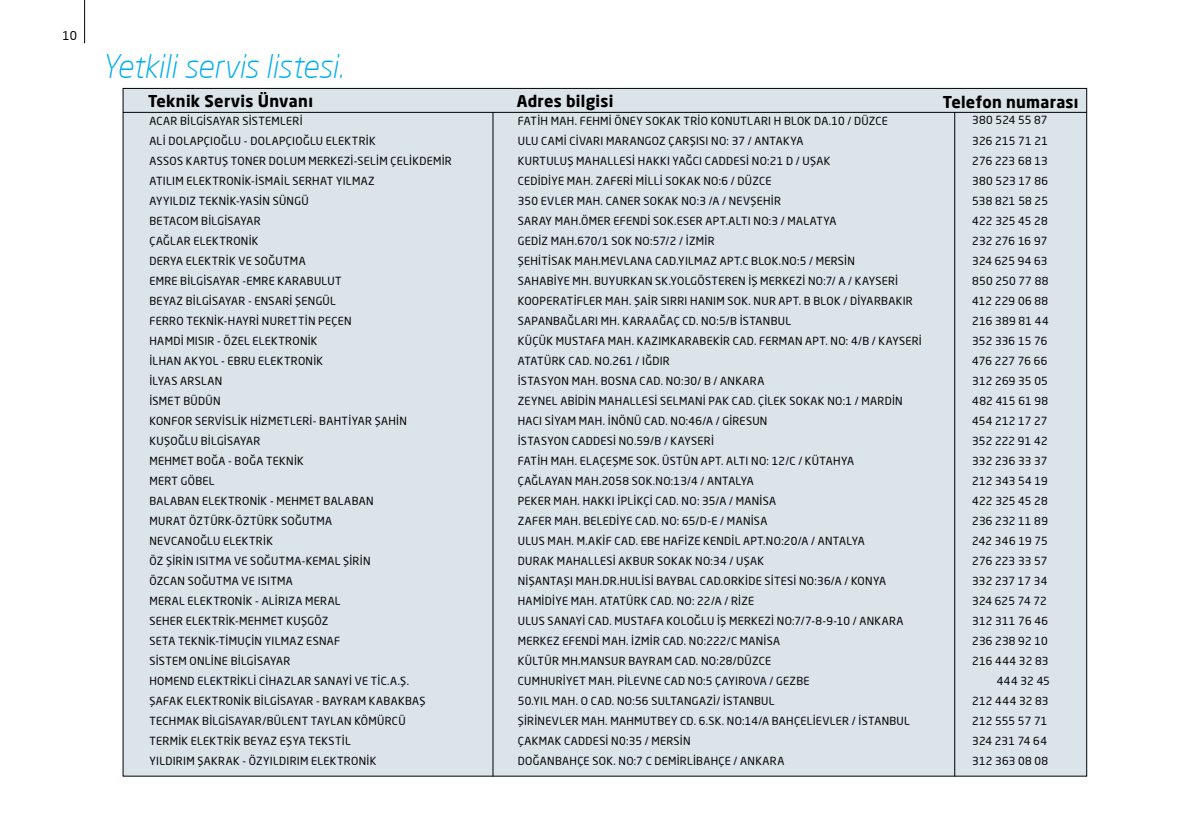
<style>
.page{position:relative;width:1191px;height:840px;background:#fff}
.page>*{position:absolute;margin:0;border:0;box-sizing:border-box;transform-origin:0 0}
.t1{font:italic 300 32px "Neo Sans Pro";letter-spacing:-.015em;color:#00aeef}
.t2{font:700 16px "Neo Sans Pro";letter-spacing:.015em;color:#000}
.t3{font:12px "Neo Sans Pro";color:#000}
.t4{font:11px/20px "Neo Sans Pro";letter-spacing:.03em;color:#000}
.t5{font:11px/20px "Neo Sans Pro";letter-spacing:.01em;color:#000;text-align:right}
</style>
<div class="page">
<hr style="left:84px;top:0;width:1px;height:43px;background:#000">
<div style="left:123px;top:88px;width:963px;height:687px;background:#dbe4e9"></div>
<hr style="left:123px;top:112px;width:964px;height:1px;background:#000">
<hr style="left:492px;top:112px;width:1px;height:664px;background:#000">
<hr style="left:954px;top:112px;width:1px;height:664px;background:#000">
<p class="t3" style="left:63px;top:28px;width:16px">10</p>
<h1 class="t1" style="left:101px;top:47px;width:244px">Yetkili servis listesi.</h1>
<p class="t4" style="left:149px;top:110px;width:304px">ACAR BİLGİSAYAR SİSTEMLERİ<br>ALİ DOLAPÇIOĞLU - DOLAPÇIOĞLU ELEKTRİK<br>ASSOS KARTUŞ TONER DOLUM MERKEZİ-SELİM ÇELİKDEMİR<br>ATILIM ELEKTRONİK-İSMAİL SERHAT YILMAZ<br>AYYILDIZ TEKNİK-YASİN SÜNGÜ<br>BETACOM BİLGİSAYAR<br>ÇAĞLAR ELEKTRONİK<br>DERYA ELEKTRİK VE SOĞUTMA<br>EMRE BİLGİSAYAR -EMRE KARABULUT<br>BEYAZ BİLGİSAYAR - ENSARİ ŞENGÜL<br>FERRO TEKNİK-HAYRİ NURETTİN PEÇEN<br>HAMDİ MISIR - ÖZEL ELEKTRONİK<br>İLHAN AKYOL - EBRU ELEKTRONİK<br>İLYAS ARSLAN<br>İSMET BÜDÜN<br>KONFOR SERVİSLİK HİZMETLERİ- BAHTİYAR ŞAHİN<br>KUŞOĞLU BİLGİSAYAR<br>MEHMET BOĞA - BOĞA TEKNİK<br>MERT GÖBEL<br>BALABAN ELEKTRONİK - MEHMET BALABAN<br>MURAT ÖZTÜRK-ÖZTÜRK SOĞUTMA<br>NEVCANOĞLU ELEKTRİK<br>ÖZ ŞİRİN ISITMA VE SOĞUTMA-KEMAL ŞİRİN<br>ÖZCAN SOĞUTMA VE ISITMA<br>MERAL ELEKTRONİK - ALİRIZA MERAL<br>SEHER ELEKTRİK-MEHMET KUŞGÖZ<br>SETA TEKNİK-TİMUÇİN YILMAZ ESNAF<br>SİSTEM ONLİNE BİLGİSAYAR<br>HOMEND ELEKTRİKLİ CİHAZLAR SANAYİ VE TİC.A.Ş.<br>ŞAFAK ELEKTRONİK BİLGİSAYAR - BAYRAM KABAKBAŞ<br>TECHMAK BİLGİSAYAR/BÜLENT TAYLAN KÖMÜRCÜ<br>TERMİK ELEKTRİK BEYAZ EŞYA TEKSTİL<br>YILDIRIM ŞAKRAK - ÖZYILDIRIM ELEKTRONİK</p>
<p class="t4" style="left:518px;top:110px;width:405px">FATİH MAH. FEHMİ ÖNEY SOKAK TRİO KONUTLARI H BLOK DA.10 / DÜZCE<br>ULU CAMİ CİVARI MARANGOZ ÇARŞISI NO: 37 / ANTAKYA<br>KURTULUŞ MAHALLESİ HAKKI YAĞCI CADDESİ NO:21 D / UŞAK<br>CEDİDİYE MAH. ZAFERİ MİLLİ SOKAK NO:6 / DÜZCE<br>350 EVLER MAH. CANER SOKAK NO:3 /A / NEVŞEHİR<br>SARAY MAH.ÖMER EFENDİ SOK.ESER APT.ALTI NO:3 / MALATYA<br>GEDİZ MAH.670/1 SOK NO:57/2 / İZMİR<br>ŞEHİTİSAK MAH.MEVLANA CAD.YILMAZ APT.C BLOK.NO:5 / MERSİN<br>SAHABİYE MH. BUYURKAN SK.YOLGÖSTEREN İŞ MERKEZİ NO:7/ A / KAYSERİ KOOPERATİFLER MAH. ŞAİR SIRRI HANIM SOK. NUR APT. B BLOK / DİYARBAKIR SAPANBAĞLARI MH. KARAAĞAÇ CD. NO:5/B İSTANBUL<br>KÜÇÜK MUSTAFA MAH. KAZIMKARABEKİR CAD. FERMAN APT. NO: 4/B / KAYSERİ ATATÜRK CAD. NO.261 / IĞDIR<br>İSTASYON MAH. BOSNA CAD. NO:30/ B / ANKARA<br>ZEYNEL ABİDİN MAHALLESİ SELMANİ PAK CAD. ÇİLEK SOKAK NO:1 / MARDİN HACI SİYAM MAH. İNÖNÜ CAD. NO:46/A / GİRESUN<br>İSTASYON CADDESİ NO.59/B / KAYSERİ<br>FATİH MAH. ELAÇEŞME SOK. ÜSTÜN APT. ALTI NO: 12/C / KÜTAHYA<br>ÇAĞLAYAN MAH.2058 SOK.NO:13/4 / ANTALYA<br>PEKER MAH. HAKKI İPLİKÇİ CAD. NO: 35/A / MANİSA<br>ZAFER MAH. BELEDİYE CAD. NO: 65/D-E / MANİSA<br>ULUS MAH. M.AKİF CAD. EBE HAFİZE KENDİL APT.NO:20/A / ANTALYA<br>DURAK MAHALLESİ AKBUR SOKAK NO:34 / UŞAK<br>NİŞANTAŞI MAH.DR.HULİSİ BAYBAL CAD.ORKİDE SİTESİ NO:36/A / KONYA HAMİDİYE MAH. ATATÜRK CAD. NO: 22/A / RİZE<br>ULUS SANAYİ CAD. MUSTAFA KOLOĞLU İŞ MERKEZİ NO:7/7-8-9-10 / ANKARA MERKEZ EFENDİ MAH. İZMİR CAD. N0:222/C MANİSA<br>KÜLTÜR MH.MANSUR BAYRAM CAD. NO:28/DÜZCE<br>CUMHURİYET MAH. PİLEVNE CAD NO:5 ÇAYIROVA / GEZBE<br>50.YIL MAH. O CAD. NO:56 SULTANGAZİ/ İSTANBUL<br>ŞİRİNEVLER MAH. MAHMUTBEY CD. 6.SK. NO:14/A BAHÇELİEVLER / İSTANBUL ÇAKMAK CADDESİ N0:35 / MERSİN<br>DOĞANBAHÇE SOK. NO:7 C DEMİRLİBAHÇE / ANKARA</p>
<p class="t5" style="left:972px;top:110px;width:79px">380 524 55 87<br>326 215 71 21<br>276 223 68 13<br>380 523 17 86<br>538 821 58 25<br>422 325 45 28<br>232 276 16 97<br>324 625 94 63<br>850 250 77 88<br>412 229 06 88<br>216 389 81 44<br>352 336 15 76<br>476 227 76 66<br>312 269 35 05<br>482 415 61 98<br>454 212 17 27<br>352 222 91 42<br>332 236 33 37<br>212 343 54 19<br>422 325 45 28<br>236 232 11 89<br>242 346 19 75<br>276 223 33 57<br>332 237 17 34<br>324 625 74 72<br>312 311 76 46<br>236 238 92 10<br>216 444 32 83<br>444 32 45<br>212 444 32 83<br>212 555 57 71<br>324 231 74 64<br>312 363 08 08</p>
<h2 class="t2" style="left:148px;top:91px;width:166px">Teknik Servis Ünvanı</h2>
<h2 class="t2" style="left:517px;top:91px;width:98px">Adres bilgisi</h2>
<h2 class="t2" style="left:942px;top:92px;width:137px">Telefon numarası</h2>
</div>
